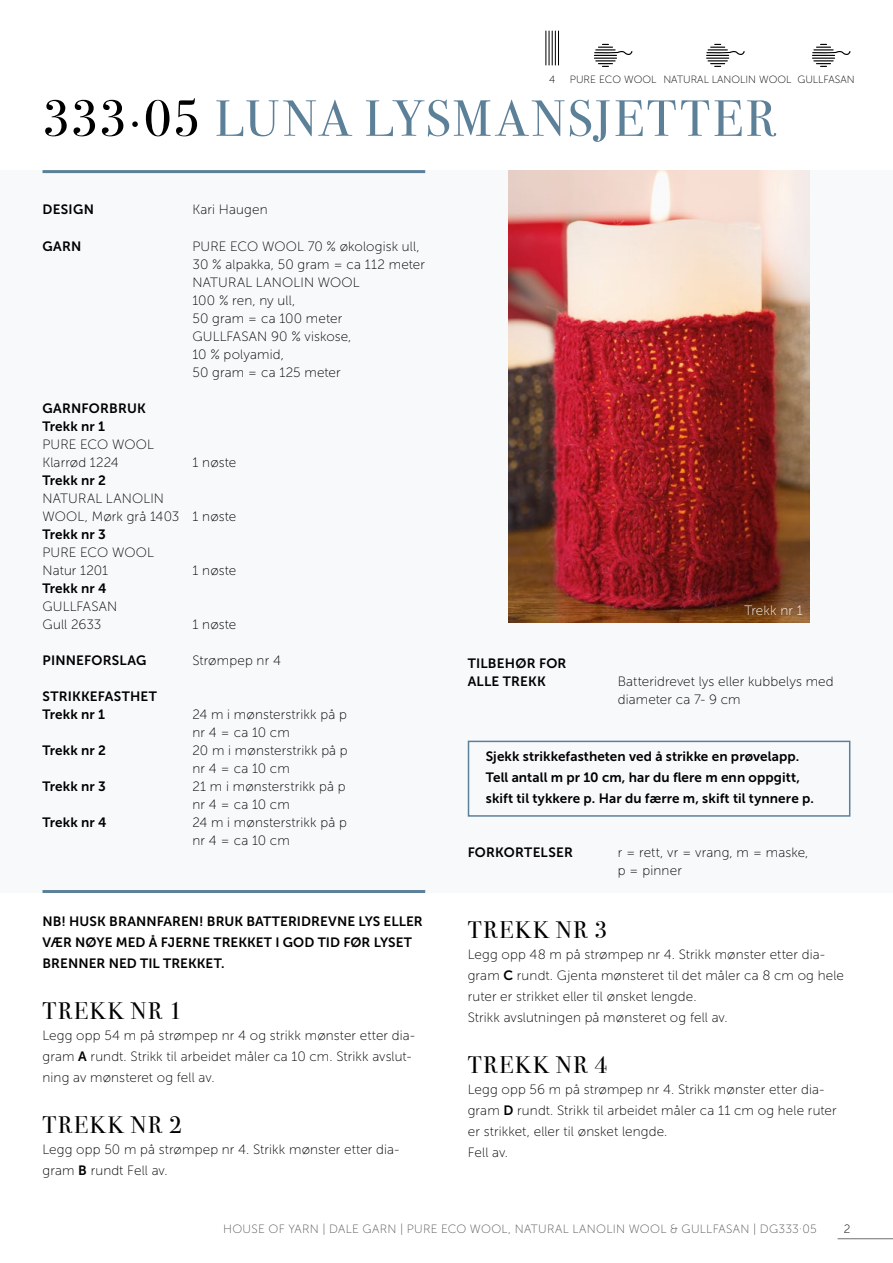
<style>
.page{position:relative;width:893px;height:1263px;background:#fff}
.page>*{position:absolute;margin:0;border:0;box-sizing:border-box;transform-origin:0 0}
.INNHOLD{font:51px "Bodoni Svty Two ITCTT";letter-spacing:.04em;color:#5d8099}
.INNHOLD-2{font:24px "Bodoni Svty Two ITCTT";letter-spacing:.075em;color:#000}
.INNHOLD-3{font:13.5px/21px "Museo Sans 100";letter-spacing:.01em;color:#000}
.INNHOLD-4{font:13.5px/21px "Museo Sans 700";letter-spacing:.01em;color:#000}
.INNHOLD-5{font:13.5px "Museo Sans 100";letter-spacing:.005em;color:#fff}
.t1{font:12px "Museo Sans 100";letter-spacing:.025em;color:#575756}
.INNHOLD-6{font:12px "Museo Sans 100";color:#000}
.t2{font:10.5px "Museo Sans 100";color:#000}
.s1{color:#000}
.s2{font-family:"Museo Sans 700"}
</style>
<div class="page">
<hr style="left:838px;top:1238px;width:55px;height:1px;background:#706f6f">
<div style="left:0;top:170px;width:893px;height:723px;background:#f7f9fb"></div>
<hr style="left:43px;top:170px;width:382px;height:3px;background:#5d8099">
<hr style="left:43px;top:890px;width:382px;height:3px;background:#5d8099">
<div style="left:468px;top:741px;width:382px;height:76px;border:2px solid #5d8099"></div>
<img style="left:508px;top:170px;width:302px;height:452px">
<svg style="left:812px;top:44px;width:38px;height:23px"></svg>
<svg style="left:706px;top:44px;width:39px;height:23px"></svg>
<svg style="left:594px;top:44px;width:38px;height:23px"></svg>
<hr style="left:545px;top:31px;width:1px;height:34px;background:#000">
<hr style="left:548px;top:31px;width:2px;height:34px;background:#000">
<hr style="left:552px;top:31px;width:1px;height:34px;background:#000">
<hr style="left:555px;top:31px;width:1px;height:34px;background:#000">
<hr style="left:558px;top:31px;width:1px;height:34px;background:#000">
<p class="t2" style="left:549px;top:74px;width:8px">4</p>
<p class="t2" style="left:570px;top:74px;width:88px">PURE ECO WOOL</p>
<p class="t2" style="left:663px;top:74px;width:130px">NATURAL LANOLIN WOOL</p>
<p class="t2" style="left:797px;top:74px;width:59px">GULLFASAN</p>
<p class="INNHOLD" style="left:43px;top:77px;width:735px"><span class="s1">333∙05</span> LUNA LYSMANSJETTER</p>
<p class="INNHOLD-4" style="left:43px;top:199px;width:53px">DESIGN</p>
<p class="INNHOLD-3" style="left:193px;top:199px;width:77px">Kari Haugen</p>
<p class="INNHOLD-4" style="left:43px;top:235px;width:40px">GARN</p>
<p class="INNHOLD-3" style="left:193px;top:235px;width:229px">PURE ECO WOOL 70 % økologisk ull,</p>
<p class="INNHOLD-3" style="left:193px;top:253px;width:234px">30 % alpakka, 50 gram = ca 112 meter</p>
<p class="INNHOLD-3" style="left:193px;top:271px;width:169px">NATURAL LANOLIN WOOL</p>
<p class="INNHOLD-3" style="left:193px;top:289px;width:104px">100 % ren, ny ull,</p>
<p class="INNHOLD-3" style="left:193px;top:307px;width:151px">50 gram = ca 100 meter</p>
<p class="INNHOLD-3" style="left:193px;top:325px;width:160px">GULLFASAN 90 % viskose,</p>
<p class="INNHOLD-3" style="left:193px;top:343px;width:93px">10 % polyamid,</p>
<p class="INNHOLD-3" style="left:193px;top:361px;width:150px">50 gram = ca 125 meter</p>
<p class="INNHOLD-4" style="left:43px;top:397px;width:105px">GARNFORBRUK</p>
<p class="INNHOLD-4" style="left:43px;top:415px;width:64px">Trekk nr 1</p>
<p class="INNHOLD-3" style="left:43px;top:433px;width:113px">PURE ECO WOOL</p>
<p class="INNHOLD-3" style="left:43px;top:451px;width:78px">Klarrød 1224</p>
<p class="INNHOLD-3" style="left:193px;top:451px;width:45px">1 nøste</p>
<p class="INNHOLD-4" style="left:43px;top:469px;width:65px">Trekk nr 2</p>
<p class="INNHOLD-3" style="left:43px;top:487px;width:123px">NATURAL LANOLIN</p>
<p class="INNHOLD-3" style="left:43px;top:505px;width:195px">WOOL, Mørk grå 1403 1 nøste</p>
<p class="INNHOLD-4" style="left:43px;top:523px;width:65px">Trekk nr 3</p>
<p class="INNHOLD-3" style="left:43px;top:541px;width:113px">PURE ECO WOOL</p>
<p class="INNHOLD-3" style="left:43px;top:559px;width:67px">Natur 1201</p>
<p class="INNHOLD-3" style="left:193px;top:559px;width:45px">1 nøste</p>
<p class="INNHOLD-4" style="left:43px;top:577px;width:65px">Trekk nr 4</p>
<p class="INNHOLD-3" style="left:43px;top:595px;width:76px">GULLFASAN</p>
<p class="INNHOLD-3" style="left:43px;top:613px;width:60px">Gull 2633</p>
<p class="INNHOLD-3" style="left:193px;top:613px;width:45px">1 nøste</p>
<p class="INNHOLD-4" style="left:43px;top:649px;width:105px">PINNEFORSLAG</p>
<p class="INNHOLD-3" style="left:193px;top:649px;width:90px">Strømpep nr 4</p>
<p class="INNHOLD-4" style="left:43px;top:685px;width:116px">STRIKKEFASTHET</p>
<p class="INNHOLD-4" style="left:43px;top:703px;width:64px">Trekk nr 1</p>
<p class="INNHOLD-3" style="left:193px;top:703px;width:156px">24 m i mønsterstrikk på p</p>
<p class="INNHOLD-3" style="left:193px;top:721px;width:99px">nr 4 = ca 10 cm</p>
<p class="INNHOLD-4" style="left:43px;top:739px;width:65px">Trekk nr 2</p>
<p class="INNHOLD-3" style="left:193px;top:739px;width:157px">20 m i mønsterstrikk på p</p>
<p class="INNHOLD-3" style="left:193px;top:757px;width:99px">nr 4 = ca 10 cm</p>
<p class="INNHOLD-4" style="left:43px;top:775px;width:65px">Trekk nr 3</p>
<p class="INNHOLD-3" style="left:193px;top:775px;width:155px">21 m i mønsterstrikk på p</p>
<p class="INNHOLD-3" style="left:193px;top:793px;width:99px">nr 4 = ca 10 cm</p>
<p class="INNHOLD-4" style="left:43px;top:811px;width:65px">Trekk nr 4</p>
<p class="INNHOLD-3" style="left:193px;top:811px;width:156px">24 m i mønsterstrikk på p</p>
<p class="INNHOLD-3" style="left:193px;top:829px;width:99px">nr 4 = ca 10 cm</p>
<p class="INNHOLD-4" style="left:43px;top:911px;width:382px">NB! HUSK BRANNFAREN! BRUK BATTERIDREVNE LYS ELLER<br>VÆR NØYE MED Å FJERNE TREKKET I GOD TID FØR LYSET<br>BRENNER NED TIL TREKKET.</p>
<p class="INNHOLD-2" style="left:43px;top:991px;width:141px">TREKK NR 1</p>
<p class="INNHOLD-3" style="left:43px;top:1025px;width:374px">Legg opp 54 m på strømpep nr 4 og strikk mønster etter dia&shy;gram <span class="s2">A</span> rundt. Strikk til arbeidet måler ca 10 cm. Strikk avslut&shy;ning av mønsteret og fell av.</p>
<p class="INNHOLD-2" style="left:43px;top:1105px;width:141px">TREKK NR 2</p>
<p class="INNHOLD-3" style="left:43px;top:1139px;width:358px">Legg opp 50 m på strømpep nr 4. Strikk mønster etter dia&shy;gram <span class="s2">B</span> rundt Fell av.</p>
<p class="INNHOLD-5" style="left:745px;top:603px;width:60px">Trekk nr 1</p>
<p class="INNHOLD-4" style="left:468px;top:653px;width:100px">TILBEHØR FOR</p>
<p class="INNHOLD-4" style="left:468px;top:671px;width:80px">ALLE TREKK</p>
<p class="INNHOLD-3" style="left:618px;top:671px;width:217px">Batteridrevet lys eller kubbelys med</p>
<p class="INNHOLD-3" style="left:618px;top:689px;width:124px">diameter ca 7- 9 cm</p>
<p class="INNHOLD-4" style="left:486px;top:746px;width:315px">Sjekk strikkefastheten ved å strikke en prøvelapp.</p>
<p class="INNHOLD-4" style="left:486px;top:767px;width:316px">Tell antall m pr 10 cm, har du flere m enn oppgitt,</p>
<p class="INNHOLD-4" style="left:486px;top:788px;width:330px">skift til tykkere p. Har du færre m, skift til tynnere p.</p>
<p class="INNHOLD-4" style="left:468px;top:842px;width:107px">FORKORTELSER</p>
<p class="INNHOLD-3" style="left:618px;top:844px;width:192px;line-height:18px">r = rett, vr = vrang, m = maske, p = pinner</p>
<p class="INNHOLD-2" style="left:468px;top:910px;width:141px">TREKK NR 3</p>
<p class="INNHOLD-3" style="left:468px;top:944px;width:378px">Legg opp 48 m på strømpep nr 4. Strikk mønster etter dia&shy;gram <span class="s2">C</span> rundt. Gjenta mønsteret til det måler ca 8 cm og hele ruter er strikket eller til ønsket lengde.</p>
<p class="INNHOLD-3" style="left:468px;top:1007px;width:261px">Strikk avslutningen på mønsteret og fell av.</p>
<p class="INNHOLD-2" style="left:468px;top:1045px;width:141px">TREKK NR 4</p>
<p class="INNHOLD-3" style="left:468px;top:1079px;width:370px">Legg opp 56 m på strømpep nr 4. Strikk mønster etter dia&shy;gram <span class="s2">D</span> rundt. Strikk til arbeidet måler ca 11 cm og hele ruter er strikket, eller til ønsket lengde.</p>
<p class="INNHOLD-3" style="left:468px;top:1142px;width:42px">Fell av.</p>
<p class="t1" style="left:223px;top:1222px;width:595px">HOUSE OF YARN | DALE GARN | PURE ECO WOOL, NATURAL LANOLIN WOOL &amp; GULLFASAN | DG333·05</p>
<p class="INNHOLD-6" style="left:844px;top:1222px;width:8px">2</p>
</div>
